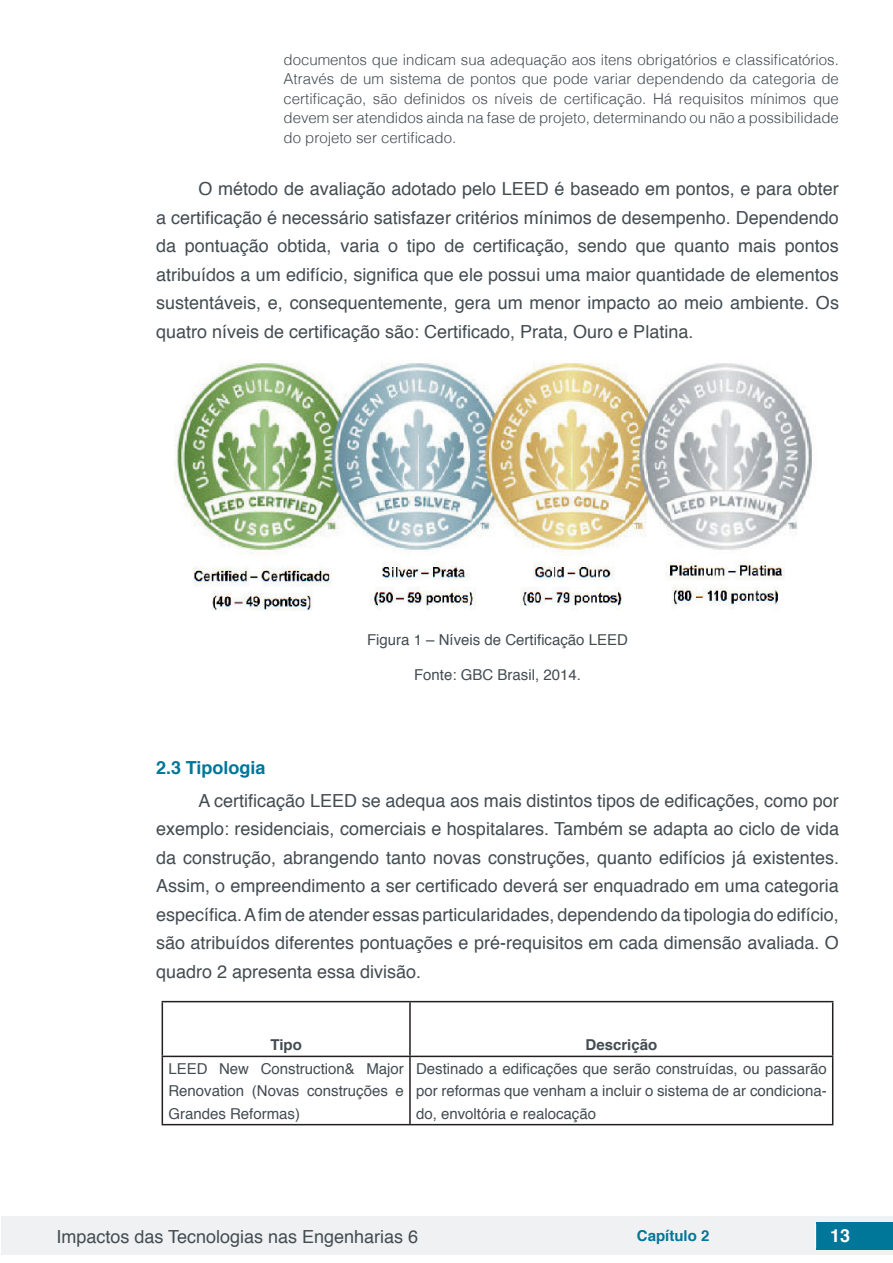
<style>
.page{position:relative;width:893px;height:1263px;background:#fff}
.page>*{position:absolute;margin:0;border:0;box-sizing:border-box;transform-origin:0 0}
.t1{font:18px/28.5px "Helvetica";color:#434c52;text-align:justify}
.t2{font:700 18px "Helvetica";color:#007699}
.t3{font:700 18px "Helvetica";color:#fff}
.t4{font:300 15px/19.5px "Helvetica";color:#434c52;text-align:justify}
.t5{font:15px/22.5px "Helvetica";color:#434c52;text-align:justify}
.t6{font:700 15px "Helvetica";color:#434c52}
.t7{font:700 15px "Helvetica";color:#007699}
</style>
<div class="page">
<div style="left:1px;top:1216px;width:891px;height:38px;background:#f0f1f2"></div>
<div style="left:816px;top:1222px;width:77px;height:27px;background:#007699"></div>
<svg style="left:815px;top:1224px;width:1px;height:24px"></svg>
<img style="left:174px;top:363px;width:638px;height:247px">
<hr style="left:162px;top:1001px;width:248px;height:1px;background:#231f20">
<hr style="left:162px;top:1002px;width:1px;height:54px;background:#231f20">
<hr style="left:410px;top:1001px;width:423px;height:1px;background:#231f20">
<hr style="left:409px;top:1002px;width:2px;height:54px;background:#231f20">
<hr style="left:832px;top:1002px;width:1px;height:54px;background:#231f20">
<hr style="left:162px;top:1056px;width:248px;height:1px;background:#231f20">
<hr style="left:162px;top:1057px;width:1px;height:67px;background:#231f20">
<hr style="left:410px;top:1056px;width:423px;height:1px;background:#231f20">
<hr style="left:409px;top:1057px;width:2px;height:67px;background:#231f20">
<hr style="left:832px;top:1057px;width:1px;height:67px;background:#231f20">
<hr style="left:162px;top:1124px;width:248px;height:1px;background:#231f20">
<hr style="left:410px;top:1124px;width:423px;height:1px;background:#231f20">
<p class="t4" style="left:284px;top:49px;width:557px">documentos que indicam sua adequação aos itens obrigatórios e classificatórios.<br>Através de um sistema de pontos que pode variar dependendo da categoria de certificação, são definidos os níveis de certificação. Há requisitos mínimos que devem ser atendidos ainda na fase de projeto, determinando ou não a possibilidade do projeto ser certificado.</p>
<p class="t1" style="left:156px;top:175px;width:684px;text-indent:43px">O método de avaliação adotado pelo LEED é baseado em pontos, e para obter a certificação é necessário satisfazer critérios mínimos de desempenho. Dependendo da pontuação obtida, varia o tipo de certificação, sendo que quanto mais pontos atribuídos a um edifício, significa que ele possui uma maior quantidade de elementos sustentáveis, e, consequentemente, gera um menor impacto ao meio ambiente. Os quatro níveis de certificação são: Certificado, Prata, Ouro e Platina.</p>
<p class="t5" style="left:367px;top:629px;width:262px">Figura 1 – Níveis de Certificação LEED</p>
<p class="t5" style="left:414px;top:664px;width:168px">Fonte: GBC Brasil, 2014.</p>
<p class="t2" style="left:156px;top:753px;width:111px">2.3 Tipologia</p>
<p class="t1" style="left:156px;top:787px;width:684px;text-indent:43px">A certificação LEED se adequa aos mais distintos tipos de edificações, como por exemplo: residenciais, comerciais e hospitalares. Também se adapta ao ciclo de vida da construção, abrangendo tanto novas construções, quanto edifícios já existentes.<br>Assim, o empreendimento a ser certificado deverá ser enquadrado em uma categoria específica. A fim de atender essas particularidades, dependendo da tipologia do edifício, são atribuídos diferentes pontuações e pré-requisitos em cada dimensão avaliada. O quadro 2 apresenta essa divisão.</p>
<p class="t6" style="left:270px;top:1033px;width:33px">Tipo</p>
<p class="t6" style="left:585px;top:1033px;width:73px">Descrição</p>
<p class="t5" style="left:168px;top:1057px;width:237px">LEED New Construction&amp; Major Renovation (Novas construções e Grandes Reformas)</p>
<p class="t5" style="left:416px;top:1057px;width:412px">Destinado a edificações que serão construídas, ou passarão por reformas que venham a incluir o sistema de ar condiciona&shy;do, envoltória e realocação</p>
<p class="t1" style="left:56px;top:1223px;width:363px">Impactos das Tecnologias nas Engenharias 6</p>
<p class="t7" style="left:637px;top:1223px;width:74px">Capítulo 2</p>
<p class="t3" style="left:830px;top:1221px;width:22px">13</p>
</div>
